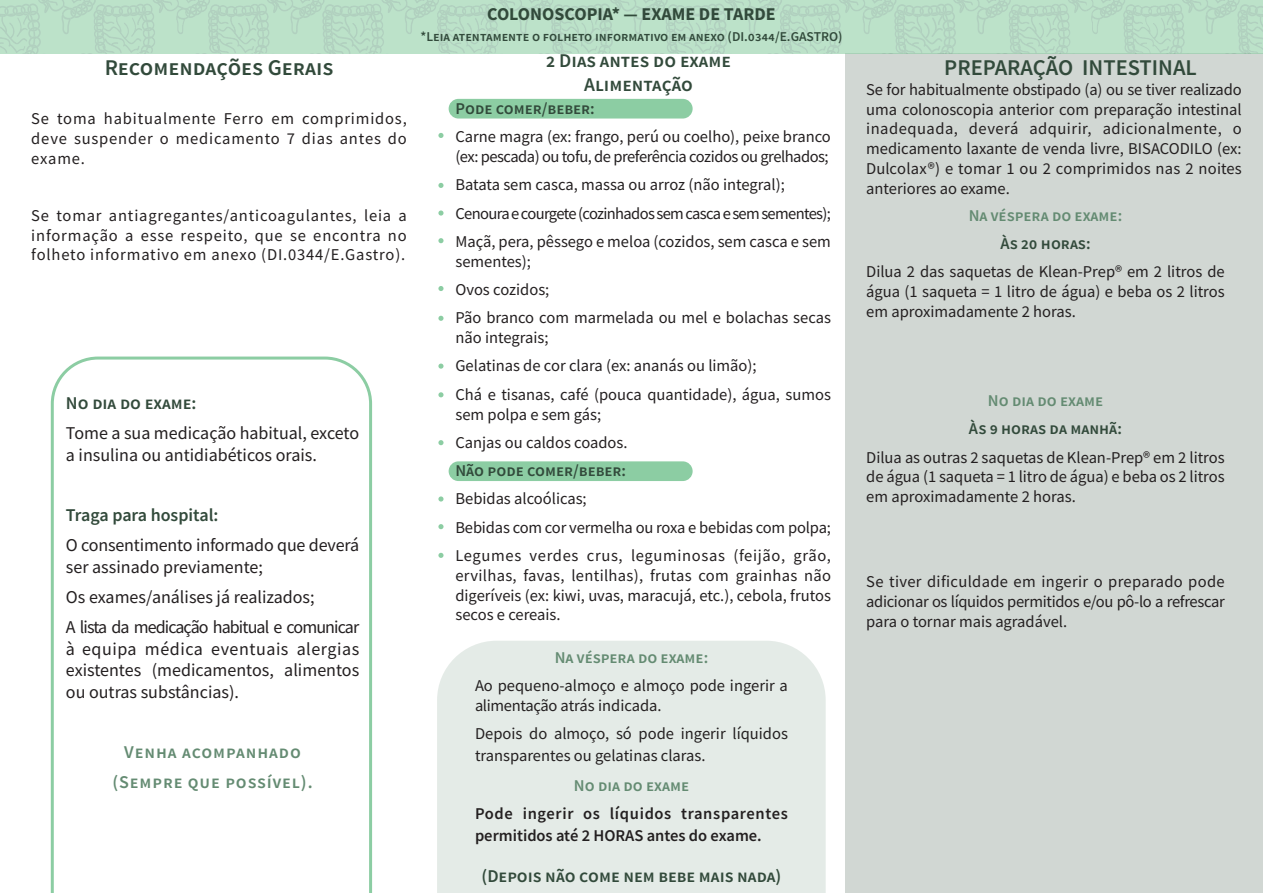
<style>
.page{position:relative;width:1263px;height:893px;background:#fff}
.page>*{position:absolute;margin:0;border:0;box-sizing:border-box;transform-origin:0 0}
.t1{font:600 22.5px "Source Sans Pro";color:#324a3b}
.t2{font:600 19.5px "Source Sans Pro";color:#324a3b}
.t3{font:18px/21.6px "Source Sans Pro";color:#231f20}
.t4{font:600 18px "Source Sans Pro";color:#324a3b}
.t5{font:600 18px "Source Sans Pro";letter-spacing:.05em;color:#648b72}
.t6{font:700 18px "Source Sans Pro";color:#324a3b}
.t7{font:16.5px/19.8px "Source Sans Pro";color:#231f20;text-align:justify}
.t8{font:16.5px/19.8px "Source Sans Pro";letter-spacing:-.03em;color:#231f20}
.t9{font:600 16.5px/21.6px "Source Sans Pro";letter-spacing:.025em;color:#231f20}
.t10{font:600 16.5px "Source Sans Pro";color:#324a3b}
.t11{font:600 16.5px "Source Sans Pro";color:#648b72}
.t12{font:16.5px "Source Sans Pro";letter-spacing:-.04em;color:#231f20}
.t13{font:600 13.5px "Source Sans Pro";color:#324a3b}
</style>
<div class="page">
<div style="left:845px;top:53px;width:418px;height:840px;background:#d1d7d3"></div>
<svg style="left:199px;top:53px;width:65px;height:1px"></svg>
<svg style="left:1000px;top:53px;width:65px;height:1px"></svg>
<svg style="left:0;top:0;width:1263px;height:53px;background:#b9ddc6"></svg>
<img style="left:152px;top:0;width:37px;height:13px">
<img style="left:400px;top:0;width:41px;height:34px">
<img style="left:838px;top:0;width:32px;height:13px">
<img style="left:1086px;top:0;width:41px;height:34px">
<img style="left:0;top:14px;width:29px;height:30px">
<img style="left:94px;top:16px;width:42px;height:37px">
<img style="left:266px;top:0;width:61px;height:13px">
<img style="left:381px;top:0;width:19px;height:13px">
<img style="left:453px;top:0;width:53px;height:39px">
<img style="left:560px;top:14px;width:40px;height:30px">
<img style="left:665px;top:14px;width:50px;height:39px">
<img style="left:780px;top:16px;width:42px;height:37px">
<img style="left:894px;top:16px;width:28px;height:37px">
<img style="left:1000px;top:0;width:86px;height:13px">
<img style="left:1139px;top:0;width:53px;height:33px">
<img style="left:1247px;top:16px;width:16px;height:37px">
<img style="left:38px;top:0;width:44px;height:7px">
<img style="left:510px;top:0;width:46px;height:12px">
<img style="left:617px;top:0;width:39px;height:7px">
<img style="left:724px;top:0;width:45px;height:7px">
<img style="left:953px;top:0;width:26px;height:11px">
<img style="left:1196px;top:0;width:46px;height:12px">
<svg style="left:51px;top:357px;width:321px;height:536px"></svg>
<div style="left:449px;top:99px;width:244px;height:20px;background:#8ccda3;border-radius:10px"></div>
<div style="left:449px;top:461px;width:244px;height:20px;background:#8ccda3;border-radius:10px"></div>
<div style="left:437px;top:641px;width:389px;height:252px;background:#e4ebe7"></div>
<svg style="left:438px;top:133px;width:5px;height:5px"></svg>
<svg style="left:438px;top:183px;width:5px;height:5px"></svg>
<svg style="left:438px;top:210px;width:5px;height:6px"></svg>
<svg style="left:438px;top:238px;width:5px;height:5px"></svg>
<svg style="left:438px;top:286px;width:5px;height:5px"></svg>
<svg style="left:438px;top:316px;width:5px;height:5px"></svg>
<svg style="left:438px;top:364px;width:5px;height:5px"></svg>
<svg style="left:438px;top:392px;width:5px;height:5px"></svg>
<svg style="left:438px;top:440px;width:5px;height:5px"></svg>
<svg style="left:438px;top:496px;width:5px;height:6px"></svg>
<svg style="left:438px;top:524px;width:5px;height:5px"></svg>
<svg style="left:438px;top:553px;width:5px;height:5px"></svg>
<p class="t1" style="left:105px;top:52px;width:230px">Recomendações Gerais</p>
<p class="t7" style="left:31px;top:109px;width:377px">Se toma habitualmente Ferro em comprimidos, deve suspender o medicamento 7 dias antes do exame.</p>
<p class="t7" style="left:31px;top:205px;width:377px">Se tomar antiagregantes/anticoagulantes, leia a informação a esse respeito, que se encontra no folheto informativo em anexo (DI.0344/E.Gastro).</p>
<p class="t4" style="left:66px;top:391px;width:132px">No dia do exame:</p>
<p class="t3" style="left:66px;top:422px;width:295px">Tome a sua medicação habitual, exceto a insulina ou antidiabéticos orais.</p>
<p class="t4" style="left:66px;top:503px;width:154px">Traga para hospital:</p>
<p class="t3" style="left:66px;top:534px;width:295px">O consentimento informado que deverá ser assinado previamente;</p>
<p class="t3" style="left:66px;top:586px;width:250px">Os exames/análises já realizados;</p>
<p class="t3" style="left:66px;top:616px;width:295px;text-align:justify">A lista da medicação habitual e comunicar à equipa médica eventuais alergias existentes (medicamentos, alimentos ou outras substâncias).</p>
<p class="t5" style="left:124px;top:740px;width:178px">Venha acompanhado</p>
<p class="t5" style="left:112px;top:770px;width:202px">(Sempre que possível).</p>
<p class="t6" style="left:487px;top:2px;width:290px">COLONOSCOPIA* — EXAME DE TARDE</p>
<p class="t13" style="left:420px;top:28px;width:424px">*Leia atentamente o folheto informativo em anexo (DI.0344/E.GASTRO)</p>
<p class="t2" style="left:546px;top:48px;width:186px">2 Dias antes do exame</p>
<p class="t2" style="left:584px;top:71px;width:110px">Alimentação</p>
<p class="t10" style="left:455px;top:98px;width:141px">Pode comer/beber:</p>
<p class="t8" style="left:455px;top:127px;width:377px">Carne magra (ex: frango, perú ou coelho), peixe branco (ex: pescada) ou tofu, de preferência cozidos ou grelhados;</p>
<p class="t7" style="left:455px;top:175px;width:331px">Batata sem casca, massa ou arroz (não integral);</p>
<p class="t12" style="left:455px;top:203px;width:377px">Cenoura e courgete (cozinhados sem casca e sem sementes);</p>
<p class="t7" style="left:455px;top:231px;width:377px">Maçã, pera, pêssego e meloa (cozidos, sem casca e sem sementes);</p>
<p class="t7" style="left:455px;top:280px;width:95px">Ovos cozidos;</p>
<p class="t7" style="left:455px;top:308px;width:377px">Pão branco com marmelada ou mel e bolachas secas não integrais;</p>
<p class="t7" style="left:455px;top:356px;width:303px">Gelatinas de cor clara (ex: ananás ou limão);</p>
<p class="t7" style="left:455px;top:384px;width:377px">Chá e tisanas, café (pouca quantidade), água, sumos sem polpa e sem gás;</p>
<p class="t7" style="left:455px;top:432px;width:174px">Canjas ou caldos coados.</p>
<p class="t10" style="left:455px;top:460px;width:172px">Não pode comer/beber:</p>
<p class="t7" style="left:455px;top:489px;width:133px">Bebidas alcoólicas;</p>
<p class="t7" style="left:455px;top:517px;width:377px">Bebidas com cor vermelha ou roxa e bebidas com polpa;</p>
<p class="t7" style="left:455px;top:546px;width:377px">Legumes verdes crus, leguminosas (feijão, grão, ervilhas, favas, lentilhas), frutas com grainhas não digeríveis (ex: kiwi, uvas, maracujá, etc.), cebola, frutos secos e cereais.</p>
<p class="t11" style="left:555px;top:646px;width:155px">Na véspera do exame:</p>
<p class="t7" style="left:475px;top:675px;width:314px">Ao pequeno-almoço e almoço pode ingerir a alimentação atrás indicada.</p>
<p class="t7" style="left:475px;top:723px;width:314px;line-height:21.6px">Depois do almoço, só pode ingerir líquidos transparentes ou gelatinas claras.</p>
<p class="t11" style="left:574px;top:774px;width:117px">No dia do exame</p>
<p class="t9" style="left:475px;top:802px;width:314px">Pode ingerir os líquidos transparentes permitidos até 2 HORAS antes do exame.</p>
<p class="t4" style="left:481px;top:864px;width:301px">(Depois não come nem bebe mais nada)</p>
<p class="t1" style="left:944px;top:52px;width:254px">PREPARAÇÃO INTESTINAL</p>
<p class="t7" style="left:866px;top:79px;width:377px">Se for habitualmente obstipado (a) ou se tiver realizado uma colonoscopia anterior com preparação intestinal inadequada, deverá adquirir, adicionalmente, o medicamento laxante de venda livre, BISACODILO (ex:<br>Dulcolax®) e tomar 1 ou 2 comprimidos nas 2 noites anteriores ao exame.</p>
<p class="t11" style="left:969px;top:204px;width:155px">Na véspera do exame:</p>
<p class="t10" style="left:1000px;top:233px;width:92px">Às 20 horas:</p>
<p class="t7" style="left:866px;top:262px;width:360px">Dilua 2 das saquetas de Klean-Prep® em 2 litros de água (1 saqueta = 1 litro de água) e beba os 2 litros em aproximadamente 2 horas.</p>
<p class="t11" style="left:988px;top:390px;width:117px">No dia do exame</p>
<p class="t10" style="left:969px;top:418px;width:155px">Às 9 horas da manhã:</p>
<p class="t7" style="left:866px;top:447px;width:360px">Dilua as outras 2 saquetas de Klean-Prep® em 2 litros de água (1 saqueta = 1 litro de água) e beba os 2 litros em aproximadamente 2 horas.</p>
<p class="t7" style="left:866px;top:572px;width:360px">Se tiver dificuldade em ingerir o preparado pode adicionar os líquidos permitidos e/ou pô-lo a refrescar para o tornar mais agradável.</p>
</div>
